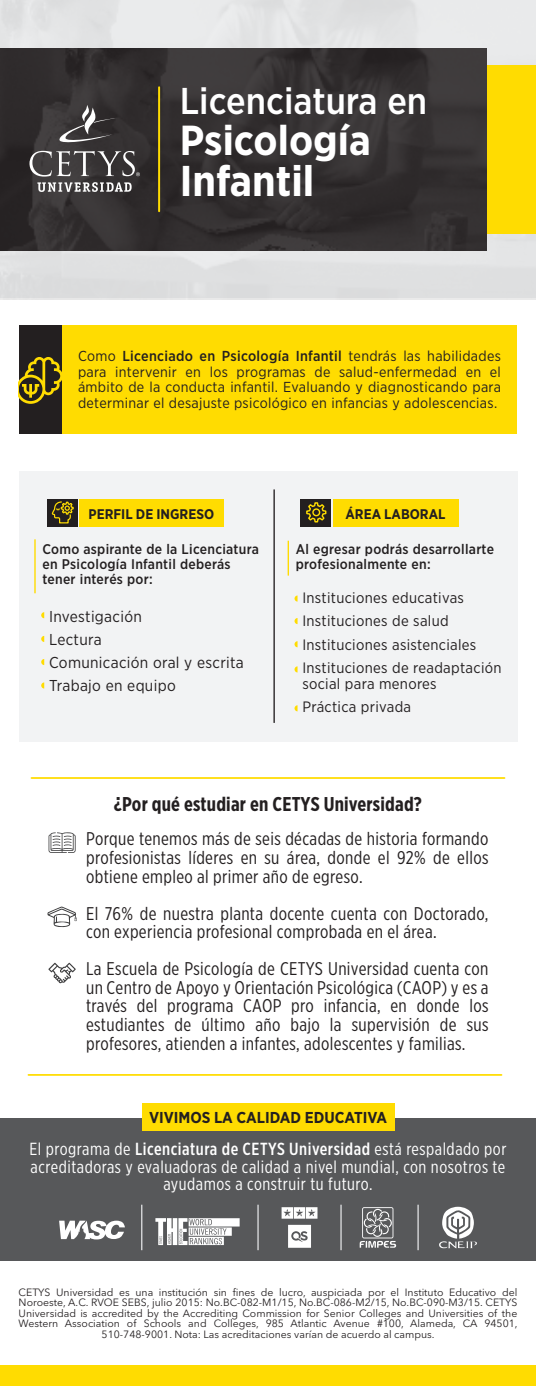
<style>
.page{position:relative;width:536px;height:1386px;background:#fff}
.page>*{position:absolute;margin:0;border:0;box-sizing:border-box;transform-origin:0 0}
.t1{font:700 43.05px "Gotham Narrow";color:#fff}
.t2{font:700 42px "Gotham Narrow";color:#fff}
.t3{font:500 37.27px "Gotham Narrow";color:#fff}
.t4{font:700 19.95px "Gotham X Narrow";letter-spacing:.01em;color:#231f20}
.t5{font:18.38px/18.6px "Gotham X Narrow";letter-spacing:.02em;color:#231f20;text-align:justify}
.t6{font:17.5px/17.5px "Gotham X Narrow";letter-spacing:.03em;color:#fff;text-align:center}
.t7{font:15.75px/23.1px "Gotham Narrow";letter-spacing:.02em;color:#231f20}
.t8{font:700 15.75px "Gotham Narrow";color:#231f20}
.t9{font:15.05px/23.1px "Gotham Narrow";letter-spacing:.02em;color:#231f20}
.t10{font:14.53px/15.6px "Gotham Narrow";letter-spacing:.02em;color:#231f20;text-align:justify}
.t11{font:500 14px/14.9px "Gotham Narrow";letter-spacing:.02em;color:#231f20}
.t12{font:700 14px "Gotham Narrow";color:#231f20}
.t13{font:10.5px/10.5px "Avenir Next LT Pro";color:#231f20;text-align:center}
.s1{font-weight:500}
</style>
<div class="page">
<div style="left:0;top:1366px;width:536px;height:20px;background:#ffdc01"></div>
<div style="left:0;top:1118px;width:535px;height:143px;background:#57585a"></div>
<div style="left:142px;top:1103px;width:252px;height:28px;background:#ffdc01"></div>
<hr style="left:257px;top:1205px;width:1px;height:45px;background:#e6e7e9">
<svg style="left:59px;top:1221px;width:66px;height:18px"></svg>
<svg style="left:359px;top:1207px;width:37px;height:41px"></svg>
<hr style="left:141px;top:1205px;width:1px;height:45px;background:#e6e7e9">
<hr style="left:417px;top:1205px;width:1px;height:45px;background:#e6e7e9">
<hr style="left:340px;top:1205px;width:1px;height:45px;background:#e6e7e9">
<svg style="left:155px;top:1218px;width:84px;height:27px"></svg>
<svg style="left:281px;top:1207px;width:36px;height:12px"></svg>
<svg style="left:288px;top:1225px;width:23px;height:23px"></svg>
<svg style="left:439px;top:1207px;width:38px;height:42px"></svg>
<div style="left:19px;top:471px;width:498px;height:270px;background:#f2f3f4"></div>
<div style="left:79px;top:499px;width:144px;height:27px;background:#ffdc01"></div>
<div style="left:47px;top:499px;width:31px;height:27px;background:#231f20"></div>
<svg style="left:51px;top:501px;width:23px;height:23px"></svg>
<svg style="left:41px;top:612px;width:3px;height:6px"></svg>
<svg style="left:41px;top:636px;width:3px;height:6px"></svg>
<svg style="left:41px;top:659px;width:3px;height:6px"></svg>
<svg style="left:41px;top:682px;width:3px;height:7px"></svg>
<hr style="left:34px;top:540px;width:2px;height:53px;background:#ffdc01">
<div style="left:332px;top:499px;width:126px;height:27px;background:#ffdc01"></div>
<div style="left:300px;top:499px;width:31px;height:27px;background:#231f20"></div>
<svg style="left:306px;top:502px;width:21px;height:21px"></svg>
<svg style="left:294px;top:595px;width:3px;height:7px"></svg>
<svg style="left:294px;top:618px;width:3px;height:6px"></svg>
<svg style="left:294px;top:666px;width:3px;height:6px"></svg>
<svg style="left:294px;top:641px;width:3px;height:6px"></svg>
<svg style="left:294px;top:705px;width:3px;height:6px"></svg>
<hr style="left:287px;top:541px;width:2px;height:34px;background:#ffdc01">
<hr style="left:273px;top:490px;width:2px;height:232px;background:#231f20">
<img style="left:0;top:0;width:535px;height:299px">
<div style="left:0;top:65px;width:536px;height:168px;background:#ffdc01"></div>
<img style="left:0;top:48px;width:486px;height:203px">
<hr style="left:158px;top:87px;width:2px;height:124px;background:#ffdc01">
<svg style="left:58px;top:105px;width:60px;height:39px;background:#4f4c4c"></svg>
<svg style="left:29px;top:151px;width:111px;height:41px;background:#625f60"></svg>
<hr style="left:31px;top:777px;width:473px;height:2px;background:#ffdc01">
<hr style="left:28px;top:1074px;width:473px;height:2px;background:#ffdc01">
<svg style="left:47px;top:907px;width:30px;height:20px"></svg>
<svg style="left:49px;top:832px;width:27px;height:21px"></svg>
<svg style="left:48px;top:963px;width:28px;height:20px"></svg>
<div style="left:19px;top:326px;width:47px;height:108px;background:#231f20"></div>
<div style="left:62px;top:326px;width:454px;height:108px;background:#ffdc01"></div>
<svg style="left:19px;top:357px;width:43px;height:47px"></svg>
<h3 class="t3" style="left:180px;top:84px;width:249px">Licenciatura en</h3>
<h2 class="t2" style="left:180px;top:117px;width:192px">Psicología</h2>
<h1 class="t1" style="left:180px;top:157px;width:136px">Infantil</h1>
<p class="t10" style="left:78px;top:349px;width:424px">Como <span class="s1">Licenciado en Psicología Infantil</span> tendrás las habilidades para intervenir en los programas de salud-enfermedad en el ámbito de la conducta infantil. Evaluando y diagnosticando para determinar el desajuste psicológico en infancias y adolescencias.</p>
<p class="t12" style="left:88px;top:506px;width:127px">PERFIL DE INGRESO</p>
<p class="t11" style="left:42px;top:543px;width:218px">Como aspirante de la Licenciatura en Psicología Infantil deberás tener interés por:</p>
<p class="t7" style="left:49px;top:605px;width:196px">Investigación<br>Lectura<br>Comunicación oral y escrita<br>Trabajo en equipo</p>
<p class="t12" style="left:345px;top:506px;width:101px">ÁREA LABORAL</p>
<p class="t11" style="left:295px;top:542px;width:200px">Al egresar podrás desarrollarte profesionalmente en:</p>
<p class="t9" style="left:302px;top:587px;width:200px">Instituciones educativas<br>Instituciones de salud<br>Instituciones asistenciales<br>Instituciones de readaptación</p>
<p class="t9" style="left:302px;top:673px;width:136px">social para menores<br>Práctica privada</p>
<p class="t4" style="left:114px;top:795px;width:309px">¿Por qué estudiar en CETYS Universidad?</p>
<p class="t5" style="left:86px;top:831px;width:404px">Porque tenemos más de seis décadas de historia formando profesionistas líderes en su área, donde el 92% de ellos obtiene empleo al primer año de egreso.</p>
<p class="t5" style="left:86px;top:905px;width:404px">El 76% de nuestra planta docente cuenta con Doctorado, con experiencia profesional comprobada en el área.</p>
<p class="t5" style="left:86px;top:960px;width:404px">La Escuela de Psicología de CETYS Universidad cuenta con un Centro de Apoyo y Orientación Psicológica (CAOP) y es a través del programa CAOP pro infancia, en donde los estudiantes de último año bajo la supervisión de sus profesores, atienden a infantes, adolescentes y familias.</p>
<p class="t8" style="left:149px;top:1108px;width:239px">VIVIMOS LA CALIDAD EDUCATIVA</p>
<p class="t6" style="left:29px;top:1141px;width:478px">El programa de <span class="s1">Licenciatura de CETYS Universidad</span> está respaldado por acreditadoras y evaluadoras de calidad a nivel mundial, con nosotros te ayudamos a construir tu futuro.</p>
<p class="t13" style="left:19px;top:1288px;width:500px">CETYS Universidad es una institución sin fines de lucro, auspiciada por el Instituto Educativo del Noroeste, A.C. RVOE SEBS, julio 2015: No.BC-082-M1/15, No.BC-086-M2/15, No.BC-090-M3/15. CETYS Universidad is accredited by the Accrediting Commission for Senior Colleges and Universities of the Western Association of Schools and Colleges, 985 Atlantic Avenue #100, Alameda, CA 94501, 510-748-9001. Nota: Las acreditaciones varían de acuerdo al campus.</p>
</div>
